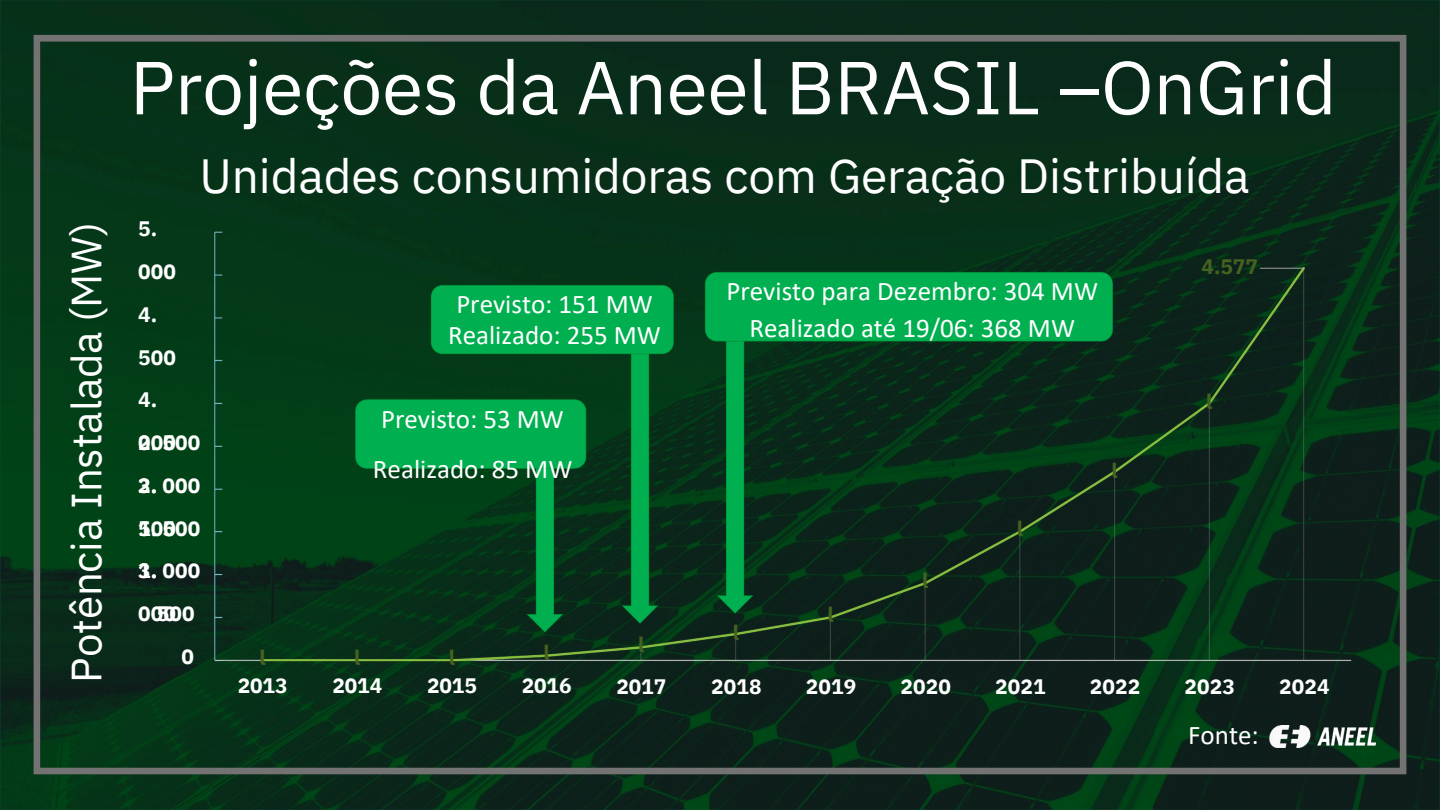
<style>
.page{position:relative;width:1440px;height:810px;background:#fff}
.page>*{position:absolute;margin:0;border:0;box-sizing:border-box;transform-origin:0 0}
.t1{font:74.85px "IBM Plex Sans";letter-spacing:-.005em;color:#fff}
.t2{font:47.85px "IBM Plex Sans";letter-spacing:-.005em;color:#fff}
.t3{font:42.15px "IBM Plex Sans";letter-spacing:-.005em;color:#fff}
.t4{font:27px/31.5px "Calibri";color:#fff;text-align:center}
.t5{font:700 20.85px/42.8px "IBM Plex Sans";letter-spacing:.005em;color:#fff;text-align:center}
.t6{font:700 20.85px "IBM Plex Sans";color:#466221}
.s1{color:#466221}
</style>
<div class="page">
<img style="left:0;top:0;width:1440px;height:810px">
<img style="left:1269px;top:726px;width:106px;height:21px">
<p class="t3" style="left:58px;top:683px;width:462px;rotate:-90deg">Potência Instalada (MW)</p>
<h4 class="t1" style="left:130px;top:38px;width:1208px">Projeções da Aneel BRASIL –OnGrid</h4>
<h1 class="t2" style="left:200px;top:144px;width:1052px">Unidades consumidoras com Geração Distribuída</h1>
<h2 class="t5" style="left:138px;top:207px;width:39px;text-align:left">5.<br>000<br>4.<br>500<br>4.<br>000<br>3<br>500<br>3<br>000</h2>
<p class="t5" style="left:138px;top:421px;width:64px">2. 500</p>
<p class="t5" style="left:138px;top:464px;width:64px">2. 000</p>
<p class="t5" style="left:138px;top:507px;width:64px">1. 500</p>
<p class="t5" style="left:138px;top:549px;width:64px">1. 000</p>
<h3 class="t5" style="left:157px;top:592px;width:39px;text-align:right">500<br>0</h3>
<p class="t4" style="left:448px;top:290px;width:214px">Previsto: 151 MW<br>Realizado: 255 MW</p>
<p class="t4" style="left:373px;top:396px;width:201px;line-height:50.7px">Previsto: 53 MW<br>Realizado: 85 MW</p>
<p class="t5" style="left:238px;top:643px;width:51px;line-height:28.2px"><span class="s1">l<br></span>2013</p>
<p class="t5" style="left:332px;top:643px;width:51px;line-height:28.2px"><span class="s1">l<br></span>2014</p>
<p class="t5" style="left:427px;top:643px;width:51px;line-height:28.2px"><span class="s1">l<br></span>2015</p>
<p class="t5" style="left:522px;top:636px;width:51px;line-height:32.7px"><span class="s1">l<br></span>2016</p>
<h4 class="t5" style="left:616px;top:623px;width:51px;line-height:41.7px"><span class="s1">l<br></span>2017</h4>
<p class="t4" style="left:727px;top:274px;width:373px;line-height:37.2px">Previsto para Dezembro: 304 MW<br>Realizado até 19/06: 368 MW</p>
<p class="t6" style="left:733px;top:618px;width:8px">l</p>
<p class="t6" style="left:827px;top:601px;width:8px">l</p>
<p class="t6" style="left:922px;top:566px;width:8px">l</p>
<h4 class="t6" style="left:1017px;top:515px;width:8px">l</h4>
<p class="t6" style="left:1111px;top:456px;width:8px">l</p>
<p class="t6" style="left:1202px;top:253px;width:58px">4.577</p>
<p class="t6" style="left:1206px;top:388px;width:8px">l</p>
<h4 class="t5" style="left:711px;top:665px;width:52px">2018</h4>
<p class="t5" style="left:806px;top:665px;width:52px">2019</p>
<p class="t5" style="left:901px;top:665px;width:52px">2020</p>
<p class="t5" style="left:995px;top:665px;width:52px">2021</p>
<p class="t5" style="left:1090px;top:665px;width:52px">2022</p>
<p class="t5" style="left:1185px;top:665px;width:52px">2023</p>
<p class="t5" style="left:1279px;top:665px;width:52px">2024</p>
<p class="t4" style="left:1188px;top:721px;width:72px">Fonte:</p>
</div>
